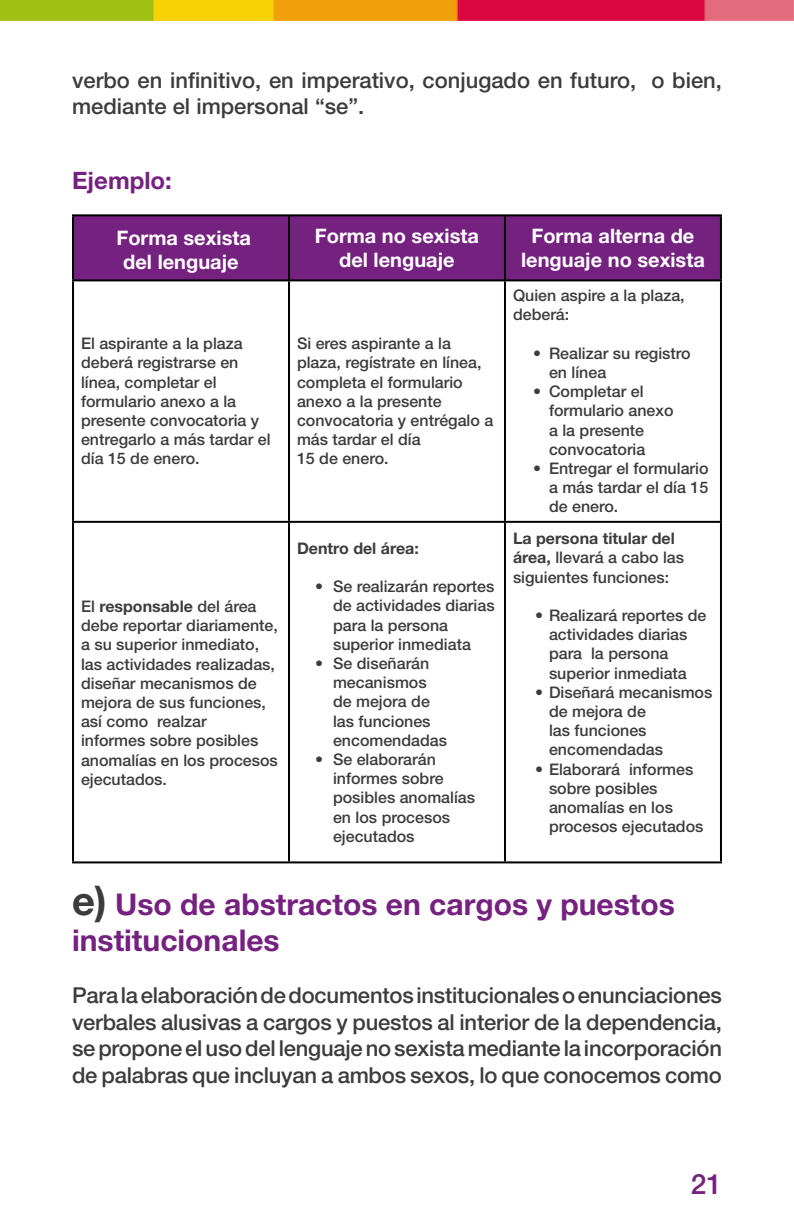
<style>
.page{position:relative;width:794px;height:1224px;background:#fff}
.page>*{position:absolute;margin:0;border:0;box-sizing:border-box;transform-origin:0 0}
.t1{font:700 30px/36px "Helvetica Neue LT Std";color:#75217f}
.t2{font:500 28px "Helvetica Neue LT Std";color:#75217f}
.t3{font:700 24px "Helvetica Neue LT Std";color:#75217f}
.t4{font:500 22px/26.4px "Helvetica Neue LT Std";color:#3c3c3c;text-align:justify}
.t5{font:700 20px/24px "Helvetica Neue LT Std";color:#fff;text-align:center}
.t6{font:500 16px/19.2px "Helvetica Neue LT Std";color:#3c3c3c}
.t7{font:700 16px "Helvetica Neue LT Std";color:#3c3c3c}
.s1{font-weight:700}
.s2{font-size:40px;color:#3c3c3c}
</style>
<div class="page">
<img style="left:0;top:0;width:794px;height:20px">
<div style="left:74px;top:216px;width:646px;height:63px;background:#75217f"></div>
<hr style="left:72px;top:214px;width:217px;height:2px;background:#000">
<hr style="left:72px;top:216px;width:2px;height:63px;background:#000">
<hr style="left:289px;top:214px;width:216px;height:2px;background:#000">
<hr style="left:288px;top:216px;width:2px;height:63px;background:#000">
<hr style="left:505px;top:214px;width:217px;height:2px;background:#000">
<hr style="left:504px;top:216px;width:2px;height:63px;background:#000">
<hr style="left:720px;top:216px;width:2px;height:63px;background:#000">
<hr style="left:72px;top:279px;width:217px;height:2px;background:#000">
<hr style="left:72px;top:281px;width:2px;height:240px;background:#000">
<hr style="left:289px;top:279px;width:216px;height:2px;background:#000">
<hr style="left:288px;top:281px;width:2px;height:240px;background:#000">
<hr style="left:505px;top:279px;width:217px;height:2px;background:#000">
<hr style="left:504px;top:281px;width:2px;height:240px;background:#000">
<hr style="left:720px;top:281px;width:2px;height:240px;background:#000">
<hr style="left:72px;top:521px;width:217px;height:2px;background:#000">
<hr style="left:72px;top:523px;width:2px;height:338px;background:#000">
<hr style="left:289px;top:521px;width:216px;height:2px;background:#000">
<hr style="left:288px;top:523px;width:2px;height:338px;background:#000">
<hr style="left:505px;top:521px;width:217px;height:2px;background:#000">
<hr style="left:504px;top:523px;width:2px;height:338px;background:#000">
<hr style="left:720px;top:523px;width:2px;height:338px;background:#000">
<hr style="left:72px;top:861px;width:217px;height:2px;background:#000">
<hr style="left:289px;top:861px;width:216px;height:2px;background:#000">
<hr style="left:505px;top:861px;width:217px;height:2px;background:#000">
<h3 class="t4" style="left:72px;top:66px;width:651px">verbo en infinitivo, en imperativo, conjugado en futuro, o bien, mediante el impersonal “se”.</h3>
<h3 class="t3" style="left:72px;top:166px;width:101px">Ejemplo:</h3>
<p class="t5" style="left:116px;top:225px;width:136px">Forma sexista del lenguaje</p>
<p class="t5" style="left:315px;top:223px;width:166px">Forma no sexista del lenguaje</p>
<p class="t5" style="left:521px;top:223px;width:185px">Forma alterna de lenguaje no sexista</p>
<p class="t6" style="left:81px;top:334px;width:191px">El aspirante a la plaza deberá registrarse en línea, completar el formulario anexo a la presente convocatoria y entregarlo a más tardar el día 15 de enero.</p>
<p class="t6" style="left:297px;top:334px;width:198px">Si eres aspirante a la plaza, regístrate en línea, completa el formulario anexo a la presente convocatoria y entrégalo a más tardar el día<br>15 de enero.</p>
<p class="t6" style="left:81px;top:597px;width:198px">El <span class="s1">responsable</span> del área debe reportar diariamente, a su superior inmediato, las actividades realizadas, diseñar mecanismos de mejora de sus funciones, así como realzar<br>informes sobre posibles anomalías en los procesos ejecutados.</p>
<p class="t7" style="left:297px;top:538px;width:123px">Dentro del área:</p>
<p class="t6" style="left:333px;top:577px;width:163px;text-indent:-18px">• Se realizarán reportes de actividades diarias para la persona superior inmediata</p>
<p class="t6" style="left:333px;top:654px;width:116px;text-indent:-18px">• Se diseñarán mecanismos de mejora de las funciones encomendadas</p>
<p class="t6" style="left:333px;top:750px;width:143px;text-indent:-18px">• Se elaborarán informes sobre posibles anomalías en los procesos ejecutados</p>
<p class="t6" style="left:513px;top:286px;width:173px">Quien aspire a la plaza, deberá:</p>
<p class="t6" style="left:549px;top:343px;width:143px;text-indent:-16px">• Realizar su registro en línea</p>
<p class="t6" style="left:549px;top:382px;width:126px;text-indent:-16px">• Completar el formulario anexo a la presente convocatoria</p>
<p class="t6" style="left:549px;top:459px;width:161px;text-align:justify;text-indent:-16px">• Entregar el formulario a más tardar el día 15 de enero.</p>
<p class="t6" style="left:513px;top:529px;width:173px"><span class="s1">La persona titular del área,</span> llevará a cabo las siguientes funciones:</p>
<p class="t6" style="left:549px;top:606px;width:159px;text-indent:-14px">• Realizará reportes de actividades diarias para la persona superior inmediata</p>
<p class="t6" style="left:549px;top:682px;width:165px;text-indent:-14px">• Diseñará mecanismos de mejora de<br>las funciones encomendadas</p>
<p class="t6" style="left:549px;top:759px;width:156px;text-indent:-14px">• Elaborará informes sobre posibles anomalías en los procesos ejecutados</p>
<h1 class="t1" style="left:72px;top:885px;width:604px"><span class="s2">e)</span> Uso de abstractos en cargos y puestos institucionales</h1>
<p class="t4" style="left:72px;top:982px;width:651px">Para la elaboración de documentos institucionales o enunciaciones verbales alusivas a cargos y puestos al interior de la dependencia, se propone el uso del lenguaje no sexista mediante la incorporación de palabras que incluyan a ambos sexos, lo que conocemos como</p>
<h2 class="t2" style="left:691px;top:1167px;width:33px">21</h2>
</div>
